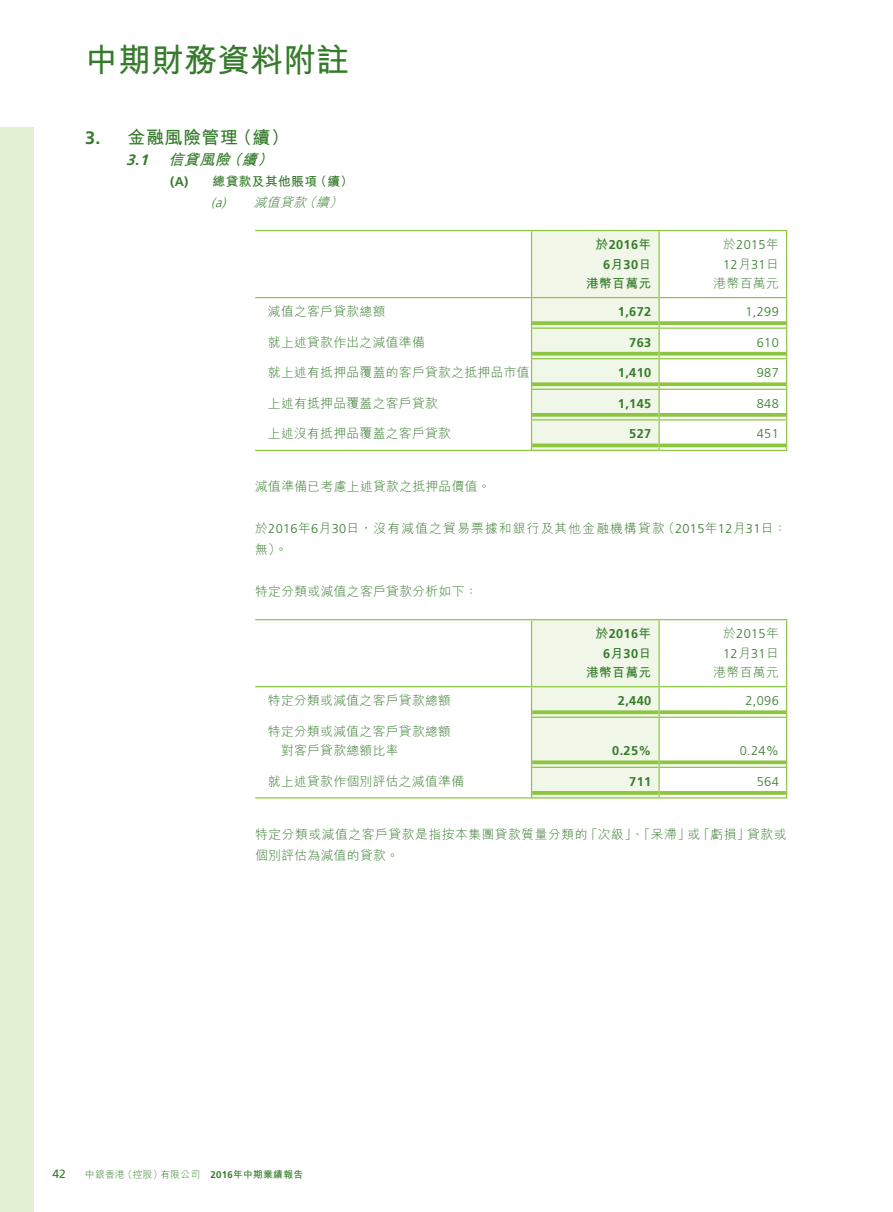
<style>
.page{position:relative;width:893px;height:1212px;background:#fff}
.page>*{position:absolute;margin:0;border:0;box-sizing:border-box;transform-origin:0 0}
.t1{font:700 33px "M Hei HK";color:#357b2b}
.t2{font:700 18px "M Hei HK";letter-spacing:.03em;color:#357b2b}
.t3{font:italic 700 15px "M Hei HK";color:#357b2b}
.t4{font:300 12.75px/19.5px "M Hei HK";letter-spacing:.03em;color:#357b2b}
.t5{font:700 12.75px "Frutiger LT Std";letter-spacing:.03em;color:#357b2b}
.t6{font:300 12.75px "Frutiger LT Std";letter-spacing:.03em;color:#357b2b}
.t7{font:300 12.75px/21px "M Hei HK";letter-spacing:.09em;color:#357b2b}
.t8{font:700 12.75px/21px "M Hei HK";letter-spacing:.03em;color:#357b2b}
.t9{font:12px "Frutiger LT Std";color:#357b2b}
.t10{font:300 9.75px "M Hei HK";letter-spacing:.03em;color:#357b2b}
.s1{font-family:"Frutiger LT Std"}
.s2{font-family:"Frutiger LT Std";font-weight:300;font-style:italic}
.s3{font-weight:300;font-style:italic}
.s4{font-family:"M Hei HK"}
.s5{font-family:"Frutiger LT Std";font-weight:700}
.s6{font-weight:700}
</style>
<div class="page">
<div style="left:0;top:128px;width:34px;height:1084px;background:#e4f0d4"></div>
<hr style="left:255px;top:230px;width:276px;height:1px;background:#8bc63e">
<hr style="left:531px;top:230px;width:128px;height:1px;background:#8bc63e">
<hr style="left:659px;top:230px;width:128px;height:1px;background:#8bc63e">
<svg style="left:786px;top:231px;width:1px;height:220px"></svg>
<svg style="left:531px;top:231px;width:129px;height:220px;background:#edf5e1"></svg>
<hr style="left:255px;top:297px;width:276px;height:1px;background:#8bc63e">
<hr style="left:532px;top:297px;width:126px;height:1px;background:#8bc63e">
<hr style="left:660px;top:297px;width:126px;height:1px;background:#8bc63e">
<svg style="left:532px;top:321px;width:126px;height:4px"></svg>
<hr style="left:532px;top:327px;width:126px;height:2px;background:#8bc63e">
<svg style="left:660px;top:321px;width:126px;height:4px"></svg>
<hr style="left:660px;top:327px;width:126px;height:2px;background:#8bc63e">
<svg style="left:532px;top:352px;width:126px;height:4px"></svg>
<hr style="left:532px;top:358px;width:126px;height:1px;background:#8bc63e">
<svg style="left:660px;top:352px;width:126px;height:4px"></svg>
<hr style="left:660px;top:358px;width:126px;height:1px;background:#8bc63e">
<svg style="left:532px;top:382px;width:126px;height:4px"></svg>
<hr style="left:532px;top:389px;width:126px;height:1px;background:#8bc63e">
<svg style="left:660px;top:382px;width:126px;height:4px"></svg>
<hr style="left:660px;top:389px;width:126px;height:1px;background:#8bc63e">
<svg style="left:532px;top:413px;width:126px;height:4px"></svg>
<hr style="left:532px;top:419px;width:126px;height:1px;background:#8bc63e">
<svg style="left:660px;top:413px;width:126px;height:4px"></svg>
<hr style="left:660px;top:419px;width:126px;height:1px;background:#8bc63e">
<hr style="left:255px;top:450px;width:276px;height:1px;background:#8bc63e">
<svg style="left:532px;top:443px;width:126px;height:4px"></svg>
<hr style="left:532px;top:450px;width:126px;height:1px;background:#8bc63e">
<svg style="left:660px;top:443px;width:126px;height:4px"></svg>
<hr style="left:660px;top:450px;width:126px;height:1px;background:#8bc63e">
<hr style="left:255px;top:619px;width:276px;height:1px;background:#8bc63e">
<hr style="left:531px;top:619px;width:128px;height:1px;background:#8bc63e">
<hr style="left:659px;top:619px;width:128px;height:1px;background:#8bc63e">
<svg style="left:786px;top:620px;width:1px;height:98px"></svg>
<hr style="left:786px;top:718px;width:1px;height:39px;background:#8bc63e">
<svg style="left:786px;top:757px;width:1px;height:41px"></svg>
<div style="left:531px;top:620px;width:129px;height:178px;background:#f1f7e8"></div>
<hr style="left:255px;top:686px;width:276px;height:1px;background:#8bc63e">
<hr style="left:532px;top:686px;width:126px;height:1px;background:#8bc63e">
<hr style="left:660px;top:686px;width:126px;height:1px;background:#8bc63e">
<svg style="left:532px;top:710px;width:126px;height:4px"></svg>
<hr style="left:532px;top:717px;width:126px;height:1px;background:#8bc63e">
<svg style="left:660px;top:710px;width:126px;height:4px"></svg>
<hr style="left:660px;top:717px;width:126px;height:1px;background:#8bc63e">
<svg style="left:532px;top:760px;width:126px;height:4px"></svg>
<hr style="left:532px;top:767px;width:126px;height:1px;background:#8bc63e">
<svg style="left:660px;top:760px;width:126px;height:4px"></svg>
<hr style="left:660px;top:767px;width:126px;height:1px;background:#8bc63e">
<hr style="left:255px;top:797px;width:276px;height:1px;background:#8bc63e">
<svg style="left:532px;top:791px;width:126px;height:4px"></svg>
<hr style="left:532px;top:797px;width:126px;height:1px;background:#8bc63e">
<svg style="left:660px;top:791px;width:126px;height:4px"></svg>
<hr style="left:660px;top:797px;width:126px;height:1px;background:#8bc63e">
<h1 class="t1" style="left:85px;top:36px;width:265px">中期財務資料附註</h1>
<h2 class="t2" style="left:85px;top:124px;width:206px"><span class="s1">3.</span> 金融風險管理（續）</h2>
<p class="t3" style="left:126px;top:149px;width:153px"><span class="s1">3.1</span> 信貸風險（續）</p>
<p class="t8" style="left:211px;top:170px;width:143px;text-indent:-41px"><span class="s1">(A)</span> 總貸款及其他賬項（續）<span class="s2">(a)</span> <span class="s3">減值貸款（續）</span></p>
<p class="t5" style="left:596px;top:237px;width:57px"><span class="s4">於</span>2016<span class="s4">年</span></p>
<p class="t6" style="left:723px;top:237px;width:57px"><span class="s4">於</span>2015<span class="s4">年</span></p>
<p class="t5" style="left:603px;top:257px;width:50px">6<span class="s4">月</span>30<span class="s4">日</span></p>
<p class="t6" style="left:723px;top:257px;width:57px">12<span class="s4">月</span>31<span class="s4">日</span></p>
<p class="t8" style="left:586px;top:272px;width:67px">港幣百萬元</p>
<p class="t4" style="left:714px;top:273px;width:67px">港幣百萬元</p>
<p class="t4" style="left:268px;top:301px;width:119px">減值之客戶貸款總額</p>
<p class="t5" style="left:618px;top:304px;width:35px">1,672</p>
<p class="t6" style="left:745px;top:304px;width:35px">1,299</p>
<p class="t4" style="left:268px;top:332px;width:158px">就上述貸款作出之減值準備</p>
<p class="t5" style="left:629px;top:335px;width:23px">763</p>
<p class="t6" style="left:757px;top:335px;width:23px">610</p>
<p class="t4" style="left:268px;top:362px;width:263px">就上述有抵押品覆蓋的客戶貸款之抵押品市值</p>
<p class="t5" style="left:618px;top:365px;width:35px">1,410</p>
<p class="t6" style="left:757px;top:366px;width:23px">987</p>
<p class="t4" style="left:268px;top:393px;width:172px">上述有抵押品覆蓋之客戶貸款</p>
<p class="t5" style="left:618px;top:396px;width:35px">1,145</p>
<p class="t6" style="left:757px;top:396px;width:23px">848</p>
<p class="t4" style="left:268px;top:423px;width:185px">上述沒有抵押品覆蓋之客戶貸款</p>
<p class="t5" style="left:629px;top:426px;width:23px">527</p>
<p class="t6" style="left:757px;top:427px;width:23px">451</p>
<p class="t4" style="left:255px;top:476px;width:237px">減值準備已考慮上述貸款之抵押品價值。</p>
<p class="t7" style="left:255px;top:518px;width:533px">於<span class="s1">2016</span>年<span class="s1">6</span>月<span class="s1">30</span>日，沒有減值之貿易票據和銀行及其他金融機構貸款（<span class="s1">2015</span>年<span class="s1">12</span>月<span class="s1">31</span>日：無）。</p>
<p class="t4" style="left:255px;top:581px;width:224px">特定分類或減值之客戶貸款分析如下：</p>
<p class="t5" style="left:596px;top:626px;width:57px"><span class="s4">於</span>2016<span class="s4">年</span></p>
<p class="t6" style="left:723px;top:626px;width:57px"><span class="s4">於</span>2015<span class="s4">年</span></p>
<p class="t5" style="left:603px;top:646px;width:50px">6<span class="s4">月</span>30<span class="s4">日</span></p>
<p class="t6" style="left:723px;top:646px;width:57px">12<span class="s4">月</span>31<span class="s4">日</span></p>
<p class="t8" style="left:586px;top:661px;width:67px">港幣百萬元</p>
<p class="t4" style="left:714px;top:662px;width:67px">港幣百萬元</p>
<p class="t4" style="left:268px;top:690px;width:185px">特定分類或減值之客戶貸款總額</p>
<p class="t5" style="left:618px;top:693px;width:35px">2,440</p>
<p class="t6" style="left:745px;top:693px;width:35px">2,096</p>
<p class="t4" style="left:281px;top:721px;width:172px;text-indent:-13px">特定分類或減值之客戶貸款總額對客戶貸款總額比率</p>
<p class="t5" style="left:612px;top:743px;width:40px">0.25%</p>
<p class="t6" style="left:740px;top:744px;width:40px">0.24%</p>
<p class="t4" style="left:268px;top:771px;width:198px">就上述貸款作個別評估之減值準備</p>
<p class="t5" style="left:629px;top:774px;width:23px">711</p>
<p class="t6" style="left:757px;top:774px;width:23px">564</p>
<p class="t4" style="left:255px;top:823px;width:533px;line-height:21px">特定分類或減值之客戶貸款是指按本集團貸款質量分類的「次級」、「呆滯」或「虧損」貸款或個別評估為減值的貸款。</p>
<p class="t9" style="left:52px;top:1167px;width:15px">42</p>
<p class="t10" style="left:85px;top:1168px;width:220px">中銀香港（控股）有限公司 <span class="s5">2016</span><span class="s6">年中期業績報告</span></p>
</div>
